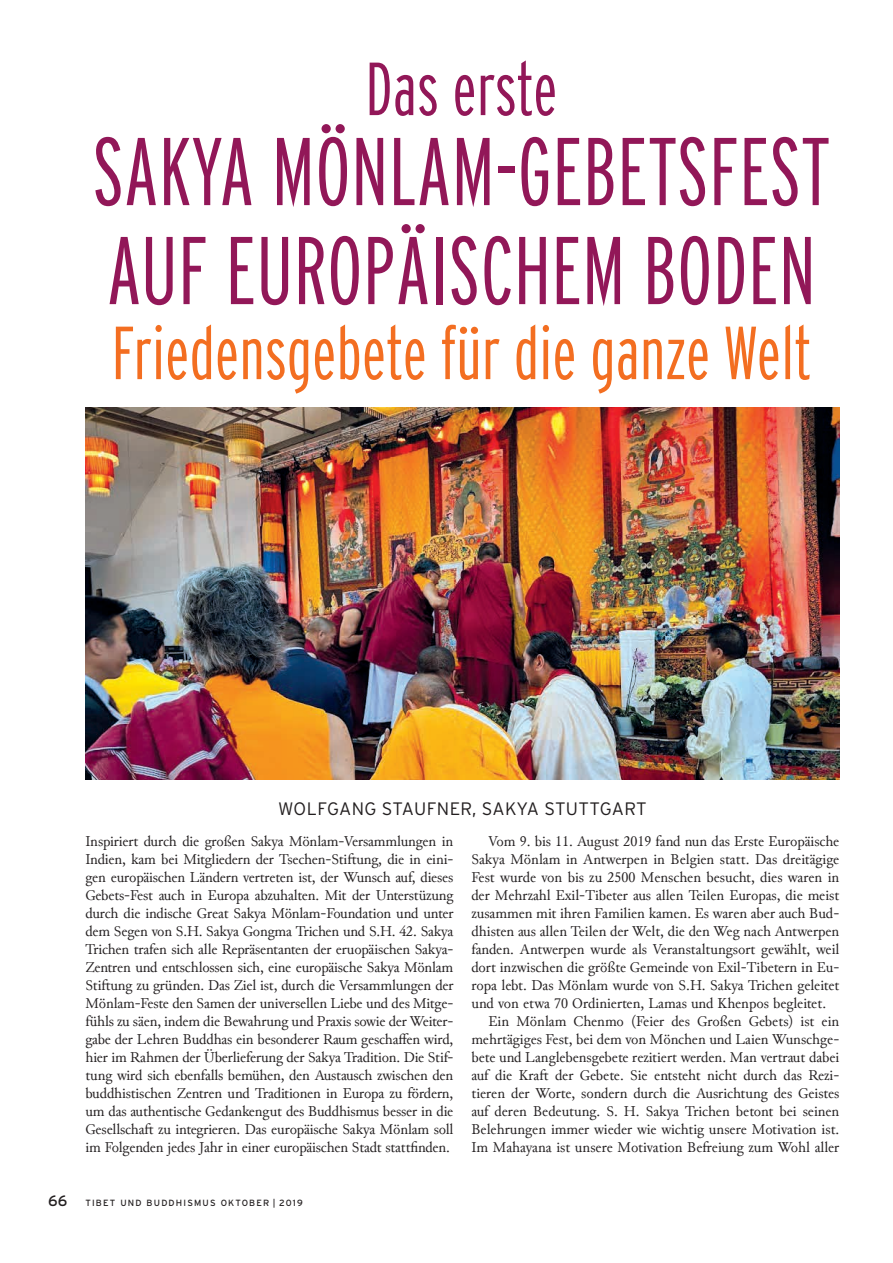
<style>
.page{position:relative;width:893px;height:1263px;background:#fff}
.page>*{position:absolute;margin:0;border:0;box-sizing:border-box;transform-origin:0 0}
.t1{font:300 extra-condensed 96px/99px "Interstate";color:#921758}
.t2{font:300 extra-condensed 75px "Interstate";color:#f36e21}
.t3{font:300 extra-condensed 75px "Interstate";color:#921758}
.t4{font:300 18px "Interstate";letter-spacing:.015em;color:#231f20}
.t5{font:15px/18px "Junicode";color:#231f20;text-align:justify}
.t6{font:9px "Interstate";letter-spacing:.13em;color:#231f20}
.s1{font-size:15px}
</style>
<div class="page">
<img style="left:85px;top:407px;width:754px;height:372px">
<h2 class="t3" style="left:365px;top:47px;width:194px">Das erste</h2>
<h1 class="t1" style="left:92px;top:121px;width:740px">SAKYA MÖNLAM-GEBETSFEST<br>AUF EUROPÄISCHEM BODEN</h1>
<h2 class="t2" style="left:112px;top:311px;width:701px">Friedensgebete für die ganze Welt</h2>
<p class="t4" style="left:278px;top:799px;width:370px">WOLFGANG STAUFNER, SAKYA STUTTGART</p>
<p class="t5" style="left:85px;top:832px;width:369px">Inspiriert durch die großen Sakya Mönlam-Versammlungen in Indien, kam bei Mitgliedern der Tsechen-Stiftung, die in eini&shy;gen europäischen Ländern vertreten ist, der Wunsch auf, dieses Gebets-Fest auch in Europa abzuhalten. Mit der Unterstüzung durch die indische Great Sakya Mönlam-Foundation und unter dem Segen von S.H. Sakya Gongma Trichen und S.H. 42. Sakya Trichen trafen sich alle Repräsentanten der eruopäischen Sakya-Zentren und entschlossen sich, eine europäische Sakya Mönlam Stiftung zu gründen. Das Ziel ist, durch die Versammlungen der Mönlam-Feste den Samen der universellen Liebe und des Mitge&shy;fühls zu säen, indem die Bewahrung und Praxis sowie der Weiter&shy;gabe der Lehren Buddhas ein besonderer Raum geschaffen wird, hier im Rahmen der Überlieferung der Sakya Tradition. Die Stif&shy;tung wird sich ebenfalls bemühen, den Austausch zwischen den buddhistischen Zentren und Traditionen in Europa zu fördern, um das authentische Gedankengut des Buddhismus besser in die Gesellschaft zu integrieren. Das europäische Sakya Mönlam soll im Folgenden jedes Jahr in einer europäischen Stadt stattfinden.</p>
<p class="t5" style="left:488px;top:832px;width:352px">Vom 9. bis 11. August 2019 fand nun das Erste Europäische</p>
<p class="t5" style="left:471px;top:850px;width:369px">Sakya Mönlam in Antwerpen in Belgien statt. Das dreitägige</p>
<p class="t5" style="left:471px;top:868px;width:369px">Fest wurde von bis zu 2500 Menschen besucht, dies waren in</p>
<p class="t5" style="left:471px;top:886px;width:369px">der Mehrzahl Exil-Tibeter aus allen Teilen Europas, die meist</p>
<p class="t5" style="left:471px;top:904px;width:369px">zusammen mit ihren Familien kamen. Es waren aber auch Bud-</p>
<p class="t5" style="left:471px;top:922px;width:369px">dhisten aus allen Teilen der Welt, die den Weg nach Antwerpen</p>
<p class="t5" style="left:471px;top:940px;width:369px">fanden. Antwerpen wurde als Veranstaltungsort gewählt, weil</p>
<p class="t5" style="left:471px;top:958px;width:369px">dort inzwischen die größte Gemeinde von Exil-Tibetern in Eu-</p>
<p class="t5" style="left:471px;top:976px;width:369px">ropa lebt. Das Mönlam wurde von S.H. Sakya Trichen geleitet</p>
<p class="t5" style="left:471px;top:994px;width:356px">und von etwa 70 Ordinierten, Lamas und Khenpos begleitet.</p>
<p class="t5" style="left:488px;top:1012px;width:352px">Ein Mönlam Chenmo (Feier des Großen Gebets) ist ein</p>
<p class="t5" style="left:471px;top:1030px;width:369px">mehrtägiges Fest, bei dem von Mönchen und Laien Wunschge-</p>
<p class="t5" style="left:471px;top:1048px;width:369px">bete und Langlebensgebete rezitiert werden. Man vertraut dabei</p>
<p class="t5" style="left:471px;top:1066px;width:369px">auf die Kraft der Gebete. Sie entsteht nicht durch das Rezi-</p>
<p class="t5" style="left:471px;top:1084px;width:369px">tieren der Worte, sondern durch die Ausrichtung des Geistes</p>
<p class="t5" style="left:471px;top:1102px;width:369px">auf deren Bedeutung. S. H. Sakya Trichen betont bei seinen</p>
<p class="t5" style="left:471px;top:1120px;width:369px">Belehrungen immer wieder wie wichtig unsere Motivation ist.</p>
<p class="t5" style="left:471px;top:1138px;width:369px">Im Mahayana ist unsere Motivation Befreiung zum Wohl aller</p>
<p class="t6" style="left:48px;top:1198px;width:256px"><span class="s1">66</span> TIBET UND BUDDHISMUS OKTOBER | 2019</p>
</div>
